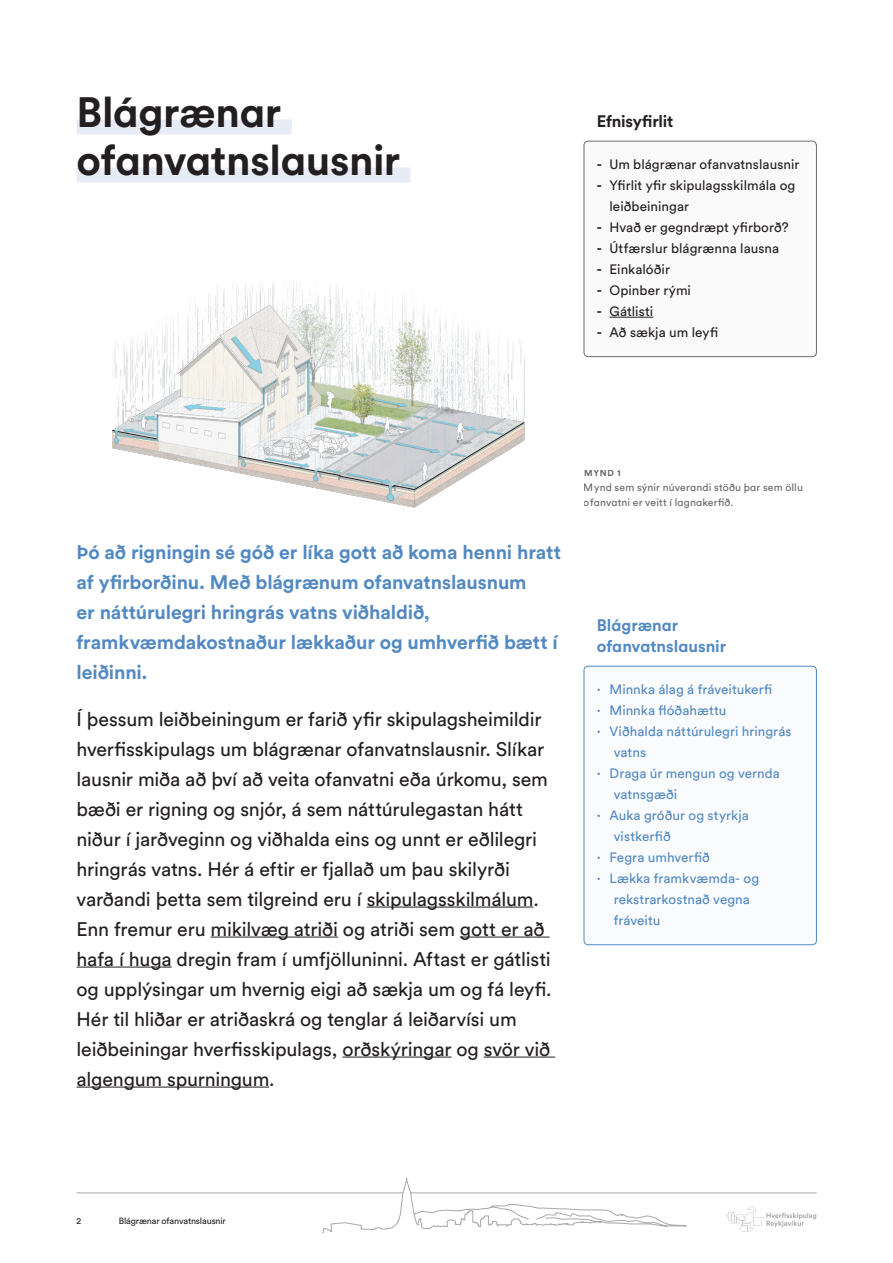
<style>
.page{position:relative;width:893px;height:1263px;background:#fff}
.page>*{position:absolute;margin:0;border:0;box-sizing:border-box;transform-origin:0 0}
.Fyrirsögn_1{font:700 42px/48px "Circular Std";letter-spacing:-.01em;color:#231f20}
.Texti_Inngangur{font:19.5px/30px "Circular Std";letter-spacing:-.01em;color:#231f20}
.Texti_Inngangur_Bold{font:700 19.5px/30px "Circular Std";letter-spacing:-.005em;color:#5289c2}
.Tilhvers_Fyrirsögn{font:700 16.5px/21px "Circular Std";color:#5289c2}
.Yfirlit_Fyrirsögn{font:700 16.5px "Circular Std";letter-spacing:-.015em;color:#231f20}
.t1{font:13.5px/21px "Circular Std";letter-spacing:.005em;color:#5289c2}
.t2{font:13.5px/21px "Circular Std";letter-spacing:.005em;color:#231f20}
.t3{font:10.5px/15px "Circular Std";letter-spacing:.015em;color:#231f20}
.t4{font:9px "Circular Std";letter-spacing:-.015em;color:#231f20}
.t5{font:700 9px "Circular Std";color:#231f20}
.s1{font-weight:700}
</style>
<div class="page">
<svg style="left:322px;top:1177px;width:365px;height:56px"></svg>
<svg style="left:726px;top:1206px;width:90px;height:25px"></svg>
<hr style="left:411px;top:1192px;width:405px;height:1px;background:#a6a8ab">
<hr style="left:77px;top:1192px;width:326px;height:1px;background:#a6a8ab">
<div style="left:77px;top:120px;width:215px;height:15px;background:#e7ecf6"></div>
<div style="left:77px;top:168px;width:334px;height:15px;background:#e7ecf6"></div>
<hr style="left:367px;top:907px;width:166px;height:1px;background:#231f20">
<hr style="left:211px;top:937px;width:127px;height:1px;background:#231f20">
<hr style="left:460px;top:937px;width:90px;height:1px;background:#231f20">
<hr style="left:77px;top:967px;width:95px;height:1px;background:#231f20">
<hr style="left:342px;top:1057px;width:110px;height:1px;background:#231f20">
<hr style="left:484px;top:1057px;width:71px;height:1px;background:#231f20">
<hr style="left:77px;top:1087px;width:192px;height:1px;background:#231f20">
<div style="left:584px;top:141px;width:232px;height:216px;background:#fafafa;border-radius:4px"></div>
<div style="left:584px;top:141px;width:232px;height:216px;border:1px solid #6c6d70;border-radius:4px"></div>
<hr style="left:609px;top:317px;width:44px;height:1px;background:#231f20">
<div style="left:584px;top:666px;width:232px;height:279px;background:#fafbfd;border-radius:4px"></div>
<div style="left:584px;top:666px;width:232px;height:279px;border:1px solid #5289c2;border-radius:4px"></div>
<img style="left:112px;top:283px;width:413px;height:225px">
<p class="Fyrirsögn_1" style="left:77px;top:87px;width:325px">Blágrænar ofanvatnslausnir</p>
<p class="Yfirlit_Fyrirsögn" style="left:597px;top:111px;width:78px">Efnisyfirlit</p>
<p class="t2" style="left:597px;top:154px;width:204px"><span class="s1">-</span> Um blágrænar ofanvatnslausnir</p>
<p class="t2" style="left:609px;top:175px;width:187px;text-indent:-13px"><span class="s1">-</span> Yfirlit yfir skipulagsskilmála og leiðbeiningar</p>
<p class="t2" style="left:597px;top:217px;width:193px"><span class="s1">-</span> Hvað er gegndræpt yfirborð?</p>
<p class="t2" style="left:597px;top:238px;width:184px"><span class="s1">-</span> Útfærslur blágrænna lausna</p>
<p class="t2" style="left:597px;top:259px;width:75px"><span class="s1">-</span> Einkalóðir</p>
<p class="t2" style="left:597px;top:280px;width:96px"><span class="s1">-</span> Opinber rými</p>
<p class="t2" style="left:597px;top:301px;width:58px"><span class="s1">-</span> Gátlisti</p>
<p class="t2" style="left:597px;top:322px;width:123px"><span class="s1">-</span> Að sækja um leyfi</p>
<p class="Texti_Inngangur_Bold" style="left:77px;top:537px;width:486px">Þó að rigningin sé góð er líka gott að koma henni hratt af yfirborðinu. Með blágrænum ofanvatnslausnum<br>er náttúrulegri hringrás vatns viðhaldið, framkvæmdakostnaður lækkaður og umhverfið bætt í leiðinni.</p>
<p class="Texti_Inngangur" style="left:77px;top:704px;width:477px">Í þessum leiðbeiningum er farið yfir skipulagsheimildir hverfisskipulags um blágrænar ofanvatnslausnir. Slíkar lausnir miða að því að veita ofanvatni eða úrkomu, sem bæði er rigning og snjór, á sem náttúrulegastan hátt niður í jarðveginn og viðhalda eins og unnt er eðlilegri hringrás vatns. Hér á eftir er fjallað um þau skilyrði varðandi þetta sem tilgreind eru í skipulagsskilmálum.<br>Enn fremur eru mikilvæg atriði og atriði sem gott er að hafa í huga dregin fram í umfjölluninni. Aftast er gátlisti og upplýsingar um hvernig eigi að sækja um og fá leyfi.<br>Hér til hliðar er atriðaskrá og tenglar á leiðarvísi um leiðbeiningar hverfisskipulags, orðskýringar og svör við algengum spurningum.</p>
<p class="t5" style="left:584px;top:467px;width:38px">MYND 1</p>
<p class="t3" style="left:584px;top:480px;width:220px">Mynd sem sýnir núverandi stöðu þar sem öllu ofanvatni er veitt í lagnakerfið.</p>
<p class="Tilhvers_Fyrirsögn" style="left:597px;top:614px;width:131px">Blágrænar ofanvatnslausnir</p>
<p class="t1" style="left:597px;top:679px;width:177px"><span class="s1">·</span> Minnka álag á fráveitukerfi</p>
<p class="t1" style="left:597px;top:700px;width:131px"><span class="s1">·</span> Minnka flóðahættu</p>
<p class="t1" style="left:614px;top:721px;width:179px;text-indent:-17px"><span class="s1">·</span> Viðhalda náttúrulegri hringrás vatns</p>
<p class="t1" style="left:614px;top:763px;width:168px;text-indent:-17px"><span class="s1">·</span> Draga úr mengun og vernda vatnsgæði</p>
<p class="t1" style="left:614px;top:805px;width:137px;text-indent:-17px"><span class="s1">·</span> Auka gróður og styrkja vistkerfið</p>
<p class="t1" style="left:597px;top:847px;width:115px"><span class="s1">·</span> Fegra umhverfið</p>
<p class="t1" style="left:614px;top:868px;width:147px;text-indent:-17px"><span class="s1">·</span> Lækka framkvæmda- og rekstrarkostnað vegna fráveitu</p>
<p class="t4" style="left:77px;top:1215px;width:6px">2</p>
<p class="t4" style="left:119px;top:1215px;width:109px">Blágrænar ofanvatnslausnir</p>
</div>
